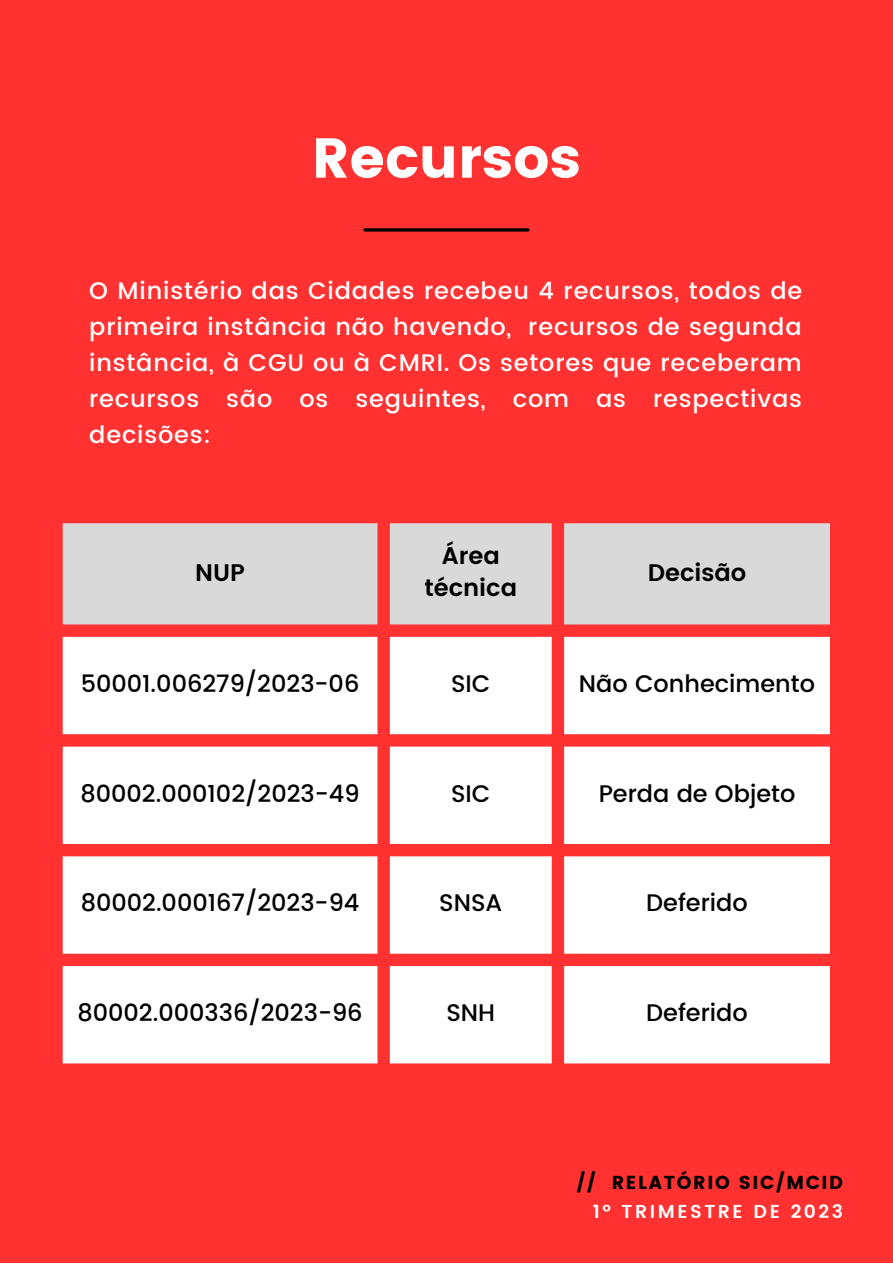
<style>
.page{position:relative;width:893px;height:1264px;background:#fff}
.page>*{position:absolute;margin:0;border:0;box-sizing:border-box;transform-origin:0 0}
.t1{font:56.1px "Poppins";color:#fff}
.t2{font:500 24px/36px "Poppins";letter-spacing:.035em;color:#fff;text-align:justify}
.t3{font:500 24px "Poppins";color:#000}
.t4{font:600 24px/32.5px "Poppins";color:#000;text-align:center}
.t5{font:18.75px "Poppins";letter-spacing:.09em;color:#000}
.t6{font:600 18.75px "Poppins";letter-spacing:.135em;color:#fff}
</style>
<div class="page">
<div style="left:0;top:0;width:892px;height:1262px;background:#ff3131"></div>
<div style="left:63px;top:523px;width:766px;height:101px;background:#d9d9d9"></div>
<svg style="left:63px;top:637px;width:766px;height:426px;fill:#fff"></svg>
<svg style="left:365px;top:228px;width:163px;height:4px"></svg>
<h1 class="t1" style="left:312px;top:125px;width:270px">Recursos</h1>
<p class="t2" style="left:89px;top:272px;width:714px">O Ministério das Cidades recebeu 4 recursos, todos de primeira instância não havendo, recursos de segunda instância, à CGU ou à CMRI. Os setores que receberam recursos são os seguintes, com as respectivas decisões:</p>
<p class="t4" style="left:195px;top:556px;width:51px">NUP</p>
<p class="t4" style="left:424px;top:539px;width:94px">Área técnica</p>
<p class="t4" style="left:647px;top:556px;width:100px">Decisão</p>
<p class="t3" style="left:81px;top:669px;width:280px">50001.006279/2023-06</p>
<p class="t3" style="left:451px;top:669px;width:41px">SIC</p>
<p class="t3" style="left:579px;top:669px;width:237px">Não Conhecimento</p>
<p class="t3" style="left:81px;top:779px;width:280px">80002.000102/2023-49</p>
<p class="t3" style="left:451px;top:779px;width:41px">SIC</p>
<p class="t3" style="left:598px;top:779px;width:198px">Perda de Objeto</p>
<p class="t3" style="left:81px;top:889px;width:280px">80002.000167/2023-94</p>
<p class="t3" style="left:439px;top:889px;width:64px">SNSA</p>
<p class="t3" style="left:646px;top:889px;width:103px">Deferido</p>
<p class="t3" style="left:77px;top:998px;width:287px">80002.000336/2023-96</p>
<p class="t3" style="left:446px;top:998px;width:50px">SNH</p>
<p class="t3" style="left:646px;top:998px;width:103px">Deferido</p>
<p class="t5" style="left:577px;top:1171px;width:268px">// RELATÓRIO SIC/MCID</p>
<p class="t6" style="left:592px;top:1200px;width:252px">1º TRIMESTRE DE 2023</p>
</div>
